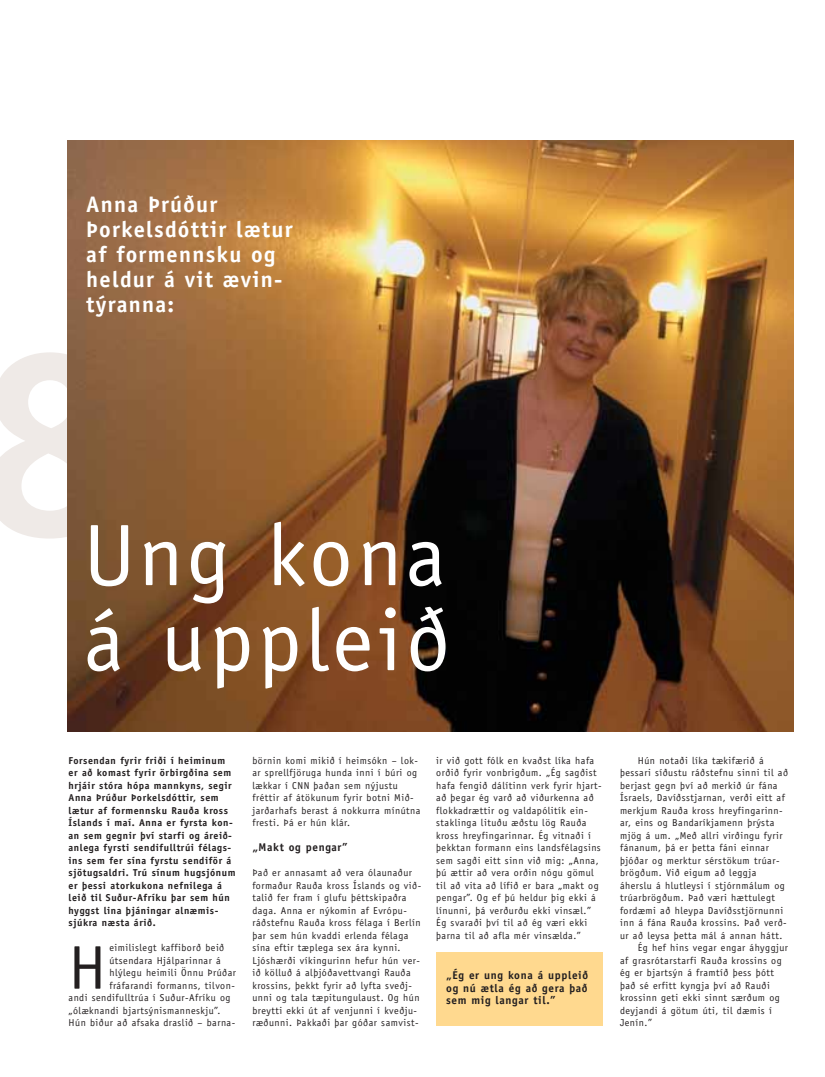
<style>
.page{position:relative;width:825px;height:1077px;background:#fff}
.page>*{position:absolute;margin:0;border:0;box-sizing:border-box;transform-origin:0 0}
.t1{font:700 265px "Officina Sans";color:#efeae7}
.t2{font:87.5px/85px "Officina Sans";letter-spacing:.05em;color:#fff}
.t3{font:61.75px "Officina Sans";color:#231f20}
.t4{font:700 22.5px/25px "Officina Sans";letter-spacing:.055em;color:#fff}
.t5{font:700 11.25px/12.5px "Officina Sans";letter-spacing:.055em;color:#231f20;text-align:justify}
.t6{font:10px/12.5px "Officina Sans";letter-spacing:.05em;color:#231f20}
.t7{font:700 10px/12.5px "Officina Sans";letter-spacing:.055em;color:#231f20}
</style>
<div class="page">
<img style="left:67px;top:140px;width:727px;height:591px">
<div style="left:436px;top:952px;width:166px;height:73px;background:#ffd98f"></div>
<h3 class="t4" style="left:86px;top:193px;width:208px">Anna Þrúður<br>Þorkelsdóttir lætur af formennsku og heldur á vit ævin&shy;týranna:</h3>
<h1 class="t1" style="left:-24px;top:342px;width:149px">8</h1>
<h2 class="t2" style="left:84px;top:520px;width:368px">Ung kona á uppleið</h2>
<p class="t7" style="left:69px;top:754px;width:168px">Forsendan fyrir friði í heiminum er að komast fyrir örbirgðina sem hrjáir stóra hópa mannkyns, segir<br>Anna Þrúður Þorkelsdóttir, sem lætur af formennsku Rauða kross<br>Íslands í maí. Anna er fyrsta kon&shy;an sem gegnir því starfi og áreið&shy;anlega fyrsti sendifulltrúi félags&shy;ins sem fer sína fyrstu sendiför á sjötugsaldri. Trú sínum hugsjónum er þessi atorkukona nefnilega á leið til Suður-Afríku þar sem hún hyggst lina þjáningar alnæmis&shy;sjúkra næsta árið.</p>
<h3 class="t3" style="left:69px;top:943px;width:39px">H</h3>
<p class="t6" style="left:109px;top:942px;width:116px">eimilislegt kaffiborð beið</p>
<p class="t6" style="left:109px;top:954px;width:113px">útsendara Hjálparinnar á</p>
<p class="t6" style="left:109px;top:967px;width:128px">hlýlegu heimili Önnu Þrúðar</p>
<p class="t6" style="left:109px;top:979px;width:127px">fráfarandi formanns, tilvon-</p>
<p class="t6" style="left:69px;top:992px;width:164px">andi sendifulltrúa í Suður-Afríku og</p>
<p class="t6" style="left:69px;top:1004px;width:153px">„ólæknandi bjartsýnismanneskju”.</p>
<p class="t6" style="left:69px;top:1017px;width:168px">Hún biður að afsaka draslið – barna-</p>
<p class="t6" style="left:252px;top:754px;width:169px">börnin komi mikið í heimsókn – lok&shy;ar sprellfjöruga hunda inni í búri og lækkar í CNN þaðan sem nýjustu fréttir af átökunum fyrir botni Mið&shy;jarðarhafs berast á nokkurra mínútna fresti. Þá er hún klár.</p>
<p class="t5" style="left:252px;top:841px;width:97px">„Makt og pengar”</p>
<p class="t6" style="left:252px;top:867px;width:170px">Það er annasamt að vera ólaunaður formaður Rauða kross Íslands og við&shy;talið fer fram í glufu þéttskipaðra daga. Anna er nýkomin af Evrópu&shy;ráðstefnu Rauða kross félaga í Berlín þar sem hún kvaddi erlenda félaga sína eftir tæplega sex ára kynni.<br>Ljóshærði víkingurinn hefur hún ver&shy;ið kölluð á alþjóðavettvangi Rauða krossins, þekkt fyrir að lyfta sveðj&shy;unni og tala tæpitungulaust. Og hún breytti ekki út af venjunni í kveðju&shy;ræðunni. Þakkaði þar góðar samvist-</p>
<p class="t6" style="left:436px;top:754px;width:167px">ir við gott fólk en kvaðst líka hafa orðið fyrir vonbrigðum. „Ég sagðist hafa fengið dálítinn verk fyrir hjart&shy;að þegar ég varð að viðurkenna að flokkadrættir og valdapólitík ein&shy;staklinga lituðu æðstu lög Rauða kross hreyfingarinnar. Ég vitnaði í þekktan formann eins landsfélagsins sem sagði eitt sinn við mig: „Anna, þú ættir að vera orðin nógu gömul til að vita að lífið er bara „makt og pengar”. Og ef þú heldur þig ekki á línunni, þá verðurðu ekki vinsæl.” Ég svaraði því til að ég væri ekki þarna til að afla mér vinsælda.”</p>
<p class="t6" style="left:638px;top:754px;width:128px">Hún notaði líka tækifærið á</p>
<p class="t6" style="left:620px;top:767px;width:169px">þessari síðustu ráðstefnu sinni til að</p>
<p class="t6" style="left:620px;top:779px;width:159px">berjast gegn því að merkið úr fána</p>
<p class="t6" style="left:620px;top:792px;width:166px">Ísraels, Davíðsstjarnan, verði eitt af</p>
<p class="t6" style="left:620px;top:804px;width:164px">merkjum Rauða kross hreyfingarinn-</p>
<p class="t6" style="left:620px;top:817px;width:156px">ar, eins og Bandaríkjamenn þrýsta</p>
<p class="t6" style="left:620px;top:829px;width:164px">mjög á um. „Með allri virðingu fyrir</p>
<p class="t6" style="left:620px;top:842px;width:150px">fánanum, þá er þetta fáni einnar</p>
<p class="t6" style="left:620px;top:854px;width:161px">þjóðar og merktur sérstökum trúar-</p>
<p class="t6" style="left:620px;top:867px;width:138px">brögðum. Við eigum að leggja</p>
<p class="t6" style="left:620px;top:879px;width:166px">áherslu á hlutleysi í stjórnmálum og</p>
<p class="t6" style="left:620px;top:892px;width:157px">trúarbrögðum. Það væri hættulegt</p>
<p class="t6" style="left:620px;top:904px;width:165px">fordæmi að hleypa Davíðsstjörnunni</p>
<p class="t6" style="left:620px;top:917px;width:168px">inn á fána Rauða krossins. Það verð-</p>
<p class="t6" style="left:620px;top:929px;width:164px">ur að leysa þetta mál á annan hátt.</p>
<p class="t6" style="left:638px;top:942px;width:152px">Ég hef hins vegar engar áhyggjur</p>
<p class="t6" style="left:620px;top:954px;width:163px">af grasrótarstarfi Rauða krossins og</p>
<p class="t6" style="left:620px;top:967px;width:155px">ég er bjartsýn á framtíð þess þótt</p>
<p class="t6" style="left:620px;top:979px;width:151px">það sé erfitt kyngja því að Rauði</p>
<p class="t6" style="left:620px;top:992px;width:161px">krossinn geti ekki sinnt særðum og</p>
<p class="t6" style="left:620px;top:1004px;width:153px">deyjandi á götum úti, til dæmis í</p>
<p class="t6" style="left:620px;top:1017px;width:34px">Jenín.”</p>
<p class="t5" style="left:446px;top:970px;width:143px">„Ég er ung kona á uppleið og nú ætla ég að gera það sem mig langar til.”</p>
</div>
